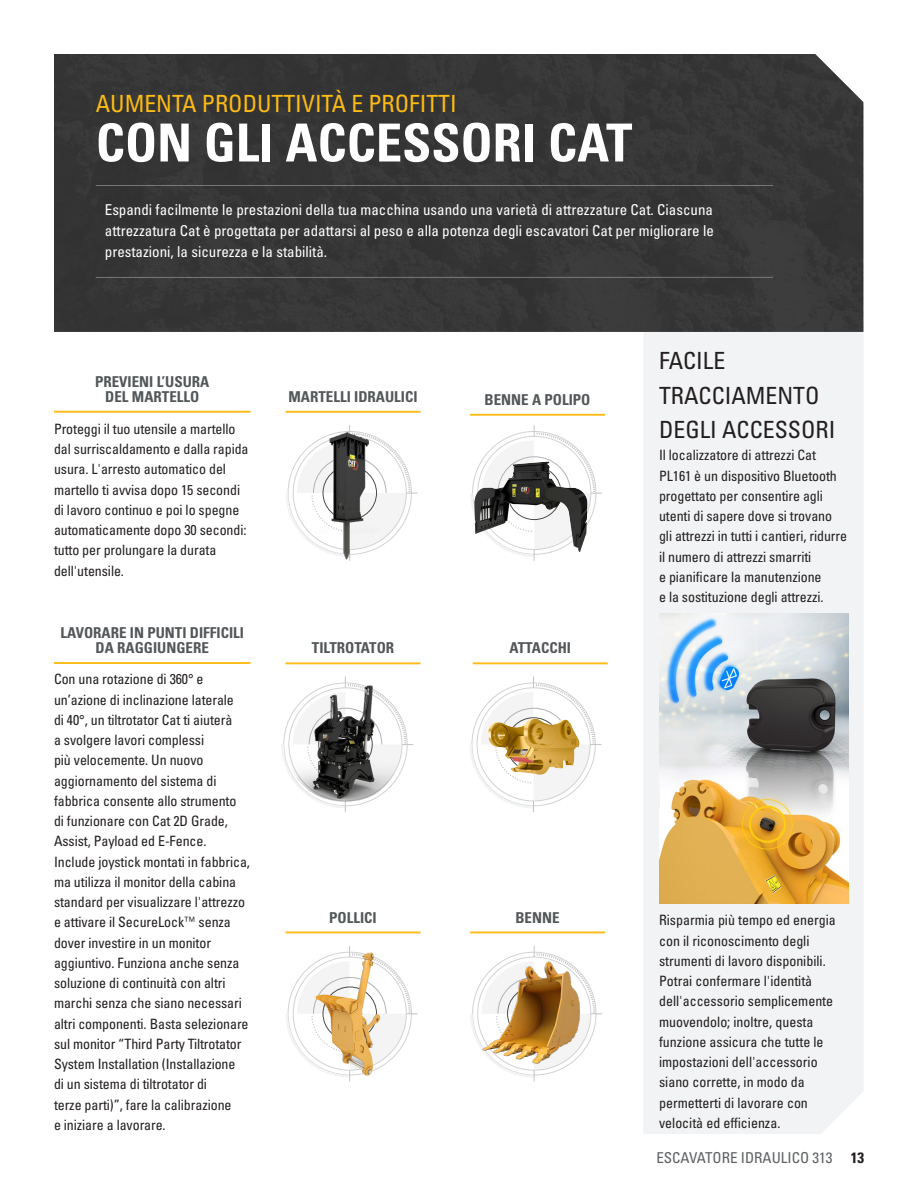
<style>
.page{position:relative;width:918px;height:1188px;background:#fff}
.page>*{position:absolute;margin:0;border:0;box-sizing:border-box;transform-origin:0 0}
.Headline_large_white{font:52.5px "Univers LTCYR 67 Bold Cond";color:#fff}
.Subhead_small_yellow{font:condensed 23.7px/34.5px "Univers LTCYR 57";color:#231f20}
.Subhead_small_yellow-2{font:condensed 23.7px "Univers LTCYR 57";color:#fcba13}
.Body_copy_white{font:condensed 15px/21px "Univers LTCYR 57";color:#fff;text-align:justify}
.Attachment_gray{font:15px/15px "Univers LTCYR 67 Bold Cond";color:#535759;text-align:center}
.t1{font:condensed 15px "Univers LTCYR 57";color:#5d6163}
.Body_copy{font:condensed 14.25px/20.2px "Univers LTCYR 57";letter-spacing:-.005em;color:#231f20}
.s1{font-family:"Univers LTCYR 67 Bold Cond";font-stretch:normal;color:#231f20}
</style>
<div class="page">
<div style="left:644px;top:275px;width:220px;height:859px;background:#f2f3f4"></div>
<div style="left:54px;top:54px;width:809px;height:278px;background:#363637"></div>
<img style="left:659px;top:614px;width:189px;height:289px">
<hr style="left:96px;top:185px;width:677px;height:1px;background:#bcc2c6">
<hr style="left:96px;top:277px;width:677px;height:1px;background:#bcc2c6">
<hr style="left:286px;top:411px;width:135px;height:2px;background:#fcba13">
<svg style="left:286px;top:425px;width:132px;height:123px"></svg>
<hr style="left:470px;top:414px;width:135px;height:2px;background:#fcba13">
<svg style="left:470px;top:425px;width:132px;height:136px"></svg>
<hr style="left:286px;top:662px;width:135px;height:2px;background:#fcba13">
<hr style="left:286px;top:932px;width:135px;height:1px;background:#fcba13">
<svg style="left:286px;top:946px;width:132px;height:136px"></svg>
<hr style="left:470px;top:932px;width:135px;height:1px;background:#fcba13">
<svg style="left:470px;top:946px;width:132px;height:136px"></svg>
<hr style="left:473px;top:662px;width:135px;height:2px;background:#fcba13">
<svg style="left:282px;top:677px;width:131px;height:135px"></svg>
<img style="left:284px;top:680px;width:117px;height:122px">
<img style="left:315px;top:428px;width:64px;height:133px">
<img style="left:475px;top:961px;width:115px;height:104px">
<svg style="left:470px;top:677px;width:131px;height:135px"></svg>
<img style="left:488px;top:719px;width:92px;height:56px">
<img style="left:474px;top:461px;width:114px;height:91px">
<img style="left:315px;top:952px;width:55px;height:111px">
<hr style="left:54px;top:411px;width:197px;height:2px;background:#fcba13">
<hr style="left:54px;top:662px;width:197px;height:2px;background:#fcba13">
<p class="Subhead_small_yellow-2" style="left:96px;top:89px;width:362px">AUMENTA PRODUTTIVITÀ E PROFITTI</p>
<p class="Headline_large_white" style="left:96px;top:111px;width:538px">CON GLI ACCESSORI CAT</p>
<p class="Body_copy_white" style="left:105px;top:199px;width:611px">Espandi facilmente le prestazioni della tua macchina usando una varietà di attrezzature Cat. Ciascuna attrezzatura Cat è progettata per adattarsi al peso e alla potenza degli escavatori Cat per migliorare le prestazioni, la sicurezza e la stabilità.</p>
<p class="Attachment_gray" style="left:95px;top:374px;width:116px">PREVIENI L’USURA<br>DEL MARTELLO</p>
<p class="Body_copy" style="left:54px;top:418px;width:196px">Proteggi il tuo utensile a martello dal surriscaldamento e dalla rapida usura. L'arresto automatico del martello ti avvisa dopo 15 secondi di lavoro continuo e poi lo spegne automaticamente dopo 30 secondi: tutto per prolungare la durata dell'utensile.</p>
<p class="Attachment_gray" style="left:60px;top:625px;width:185px">LAVORARE IN PUNTI DIFFICILI<br>DA RAGGIUNGERE</p>
<p class="Body_copy" style="left:54px;top:669px;width:198px">Con una rotazione di 360° e un’azione di inclinazione laterale<br>di 40°, un tiltrotator Cat ti aiuterà<br>a svolgere lavori complessi<br>più velocemente. Un nuovo aggiornamento del sistema di fabbrica consente allo strumento<br>di funzionare con Cat 2D Grade,<br>Assist, Payload ed E-Fence.<br>Include joystick montati in fabbrica, ma utilizza il monitor della cabina standard per visualizzare l'attrezzo e attivare il SecureLock™ senza dover investire in un monitor aggiuntivo. Funziona anche senza soluzione di continuità con altri marchi senza che siano necessari altri componenti. Basta selezionare sul monitor “Third Party Tiltrotator<br>System Installation (Installazione<br>di un sistema di tiltrotator di<br>terze parti)”, fare la calibrazione<br>e iniziare a lavorare.</p>
<p class="Attachment_gray" style="left:288px;top:389px;width:131px">MARTELLI IDRAULICI</p>
<p class="Attachment_gray" style="left:485px;top:392px;width:107px">BENNE A POLIPO</p>
<p class="Attachment_gray" style="left:312px;top:640px;width:84px">TILTROTATOR</p>
<p class="Attachment_gray" style="left:509px;top:640px;width:63px">ATTACCHI</p>
<p class="Attachment_gray" style="left:329px;top:909px;width:49px">POLLICI</p>
<p class="Attachment_gray" style="left:515px;top:909px;width:46px">BENNE</p>
<p class="Subhead_small_yellow" style="left:659px;top:343px;width:178px">FACILE<br>TRACCIAMENTO<br>DEGLI ACCESSORI</p>
<p class="Body_copy" style="left:659px;top:445px;width:190px">Il localizzatore di attrezzi Cat PL161 è un dispositivo Bluetooth progettato per consentire agli utenti di sapere dove si trovano gli attrezzi in tutti i cantieri, ridurre il numero di attrezzi smarriti<br>e pianificare la manutenzione<br>e la sostituzione degli attrezzi.</p>
<p class="Body_copy" style="left:659px;top:910px;width:178px">Risparmia più tempo ed energia con il riconoscimento degli strumenti di lavoro disponibili.<br>Potrai confermare l'identità dell'accessorio semplicemente muovendolo; inoltre, questa funzione assicura che tutte le impostazioni dell'accessorio siano corrette, in modo da permetterti di lavorare con velocità ed efficienza.</p>
<p class="t1" style="left:656px;top:1148px;width:209px">ESCAVATORE IDRAULICO 313 <span class="s1">13</span></p>
</div>
